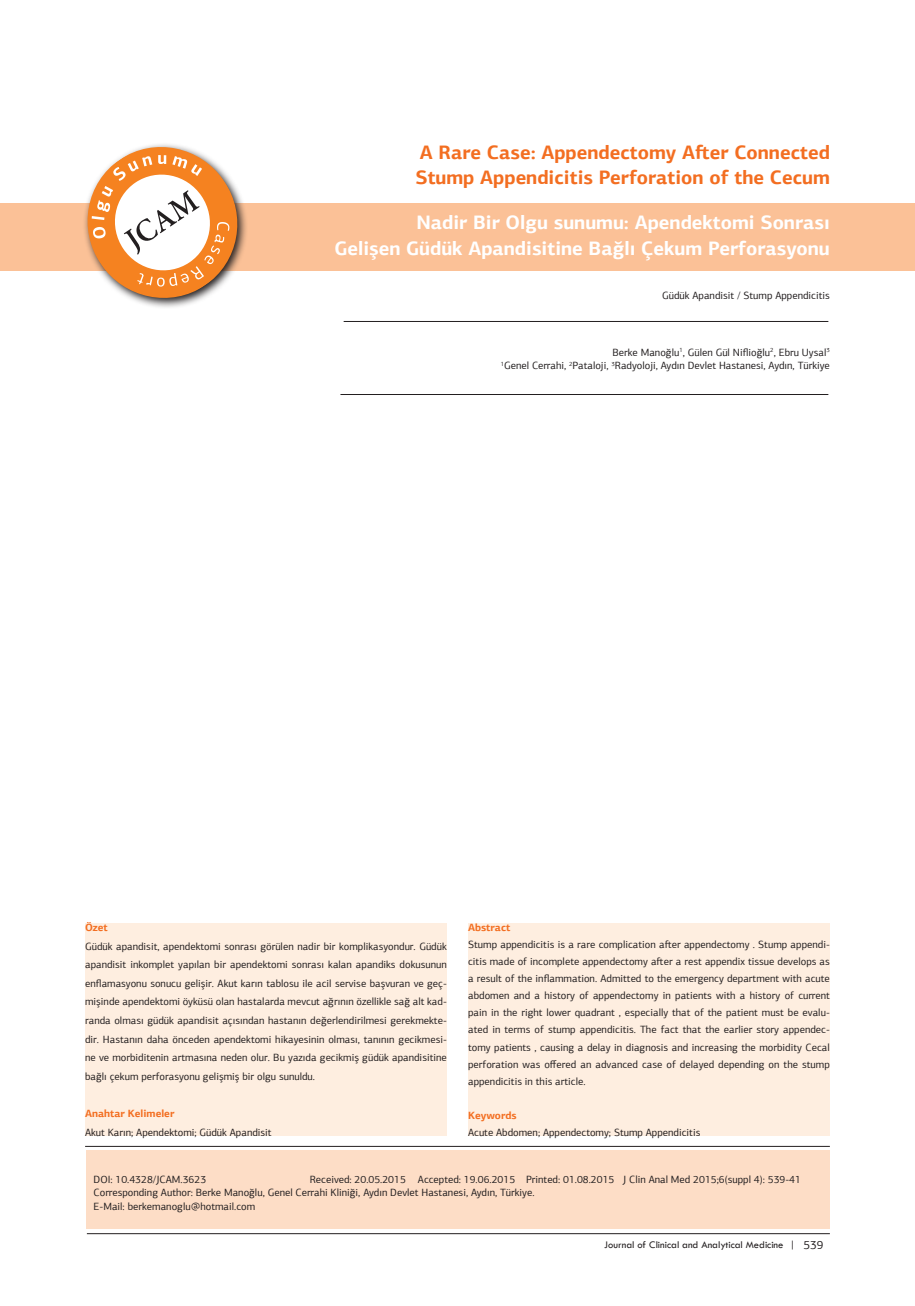
<style>
.page{position:relative;width:915px;height:1306px;background:#fff}
.page>*{position:absolute;margin:0;border:0;box-sizing:border-box;transform-origin:0 0}
.t1{font:700 19.5px/25.5px "PF Agora Sans Pro";color:#fff;text-align:right}
.t2{font:700 19.5px/25.5px "PF Agora Sans Pro";color:#f36e21}
.t3{font:10.5px/17.1px "PF Agora Sans Pro";color:#231f20}
.t4{font:10.5px "Tw Cen";color:#231f20}
.s1{font-weight:700;color:#f36e21}
.s2{font-family:"PF Agora Sans Pro";font-size:12px}
</style>
<div class="page">
<div style="left:87px;top:1150px;width:742px;height:79px;background:#fdddc6"></div>
<div style="left:0;top:203px;width:914px;height:67px;background:#fbc197"></div>
<hr style="left:85px;top:1146px;width:744px;height:1px;background:#231f20">
<hr style="left:343px;top:321px;width:485px;height:1px;background:#231f20">
<hr style="left:340px;top:394px;width:488px;height:1px;background:#231f20">
<svg style="left:77px;top:144px;width:170px;height:164px"></svg>
<div style="left:85px;top:923px;width:361px;height:212px;background:#feeee0"></div>
<div style="left:468px;top:923px;width:361px;height:212px;background:#feeee0"></div>
<hr style="left:87px;top:1233px;width:742px;height:1px;background:#231f20">
<p class="t2" style="left:415px;top:139px;width:416px">A Rare Case: Appendectomy After Connected<br>Stump Appendicitis Perforation of the Cecum</p>
<p class="t1" style="left:334px;top:210px;width:497px">Nadir Bir Olgu sunumu: Apendektomi Sonrası<br>Gelişen Güdük Apandisitine Bağlı Çekum Perforasyonu</p>
<p class="t3" style="left:662px;top:287px;width:169px">Güdük Apandisit / Stump Appendicitis</p>
<p class="t3" style="left:500px;top:345px;width:330px;line-height:13.5px;text-align:right">Berke Manoğlu<sup>1</sup>, Gülen Gül Niflioğlu<sup>2</sup>, Ebru Uysal<sup>3<br>1</sup>Genel Cerrahi, <sup>2</sup>Pataloji, <sup>3</sup>Radyoloji, Aydın Devlet Hastanesi, Aydın, Türkiye</p>
<p class="t3" style="left:85px;top:918px;width:363px;line-height:18.6px"><span class="s1">Özet<br></span>Güdük apandisit, apendektomi sonrası görülen nadir bir komplikasyondur. Güdük apandisit inkomplet yapılan bir apendektomi sonrası kalan apandiks dokusunun enflamasyonu sonucu gelişir. Akut karın tablosu ile acil servise başvuran ve geç&shy;mişinde apendektomi öyküsü olan hastalarda mevcut ağrının özellikle sağ alt kad&shy;randa olması güdük apandisit açısından hastanın değerlendirilmesi gerekmekte&shy;dir. Hastanın daha önceden apendektomi hikayesinin olması, tanının gecikmesi&shy;ne ve morbiditenin artmasına neden olur. Bu yazıda gecikmiş güdük apandisitine bağlı çekum perforasyonu gelişmiş bir olgu sunuldu.</p>
<p class="t3" style="left:85px;top:1104px;width:188px;line-height:18.6px"><span class="s1">Anahtar Kelimeler<br></span>Akut Karın; Apendektomi; Güdük Apandisit</p>
<p class="t3" style="left:468px;top:918px;width:363px"><span class="s1">Abstract<br></span>Stump appendicitis is a rare complication after appendectomy . Stump appendi&shy;citis made of incomplete appendectomy after a rest appendix tissue develops as a result of the inflammation. Admitted to the emergency department with acute abdomen and a history of appendectomy in patients with a history of current pain in the right lower quadrant , especially that of the patient must be evalu&shy;ated in terms of stump appendicitis. The fact that the earlier story appendec&shy;tomy patients , causing a delay in diagnosis and increasing the morbidity Cecal perforation was offered an advanced case of delayed depending on the stump appendicitis in this article.</p>
<p class="t3" style="left:468px;top:1106px;width:234px"><span class="s1">Keywords<br></span>Acute Abdomen; Appendectomy; Stump Appendicitis</p>
<p class="t3" style="left:94px;top:1172px;width:708px;line-height:13.5px;text-indent:216px">Received: 20.05.2015 Accepted: 19.06.2015 Printed: 01.08.2015 J Clin Anal Med 2015;6(suppl 4): 539-41<br>Corresponding Author: Berke Manoğlu, Genel Cerrahi Kliniği, Aydın Devlet Hastanesi, Aydın, Türkiye.<br>E-Mail: berkemanoglu@hotmail.com</p>
<p class="t3" style="left:94px;top:1170px;width:114px">DOI: 10.4328/JCAM.3623</p>
<p class="t4" style="left:604px;top:1238px;width:221px">Journal of Clinical and Analytical Medicine | <span class="s2">539</span></p>
</div>
